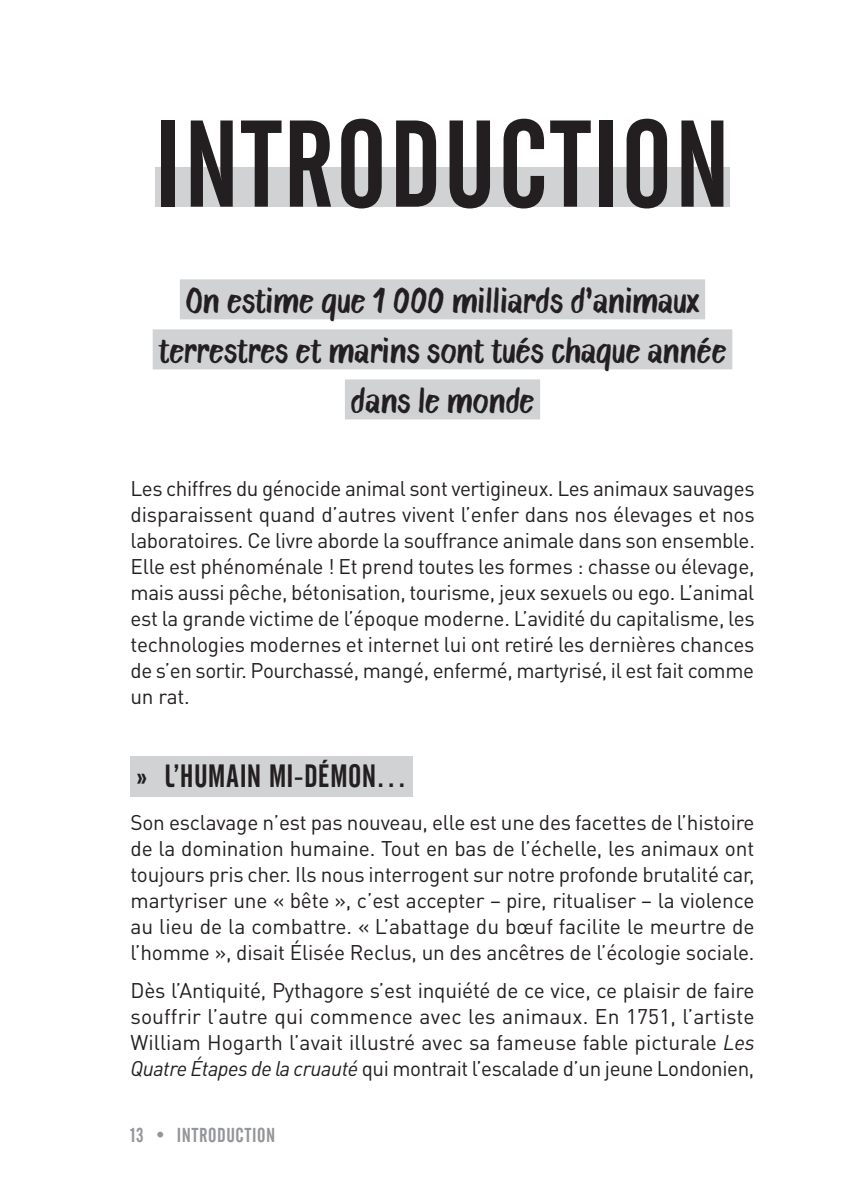
<style>
.page{position:relative;width:851px;height:1191px;background:#fff}
.page>*{position:absolute;margin:0;border:0;box-sizing:border-box;transform-origin:0 0}
.t1{font:122px "Alternate Gothic No 2 BT";letter-spacing:.02em;color:#231f20}
.t2{font:32px "Alternate Gothic No 2 BT";letter-spacing:.01em;color:#231f20}
.t3{font:30px/50px "Blaue Brush";letter-spacing:-.01em;color:#231f20;text-align:center}
.t4{font:21px/26px "DINOT";letter-spacing:-.02em;color:#231f20;text-align:justify}
.t5{font:20px "Alternate Gothic No 2 BT";letter-spacing:.025em;color:#939598}
.s1{font-style:italic}
</style>
<div class="page">
<div style="left:155px;top:167px;width:575px;height:40px;background:#d1d2d4"></div>
<div style="left:180px;top:279px;width:525px;height:40px;background:#d1d2d4"></div>
<div style="left:153px;top:329px;width:579px;height:40px;background:#d1d2d4"></div>
<div style="left:345px;top:379px;width:195px;height:40px;background:#d1d2d4"></div>
<div style="left:130px;top:755px;width:283px;height:41px;background:#d1d2d4"></div>
<h1 class="t1" style="left:155px;top:96px;width:576px">INTRODUCTION</h1>
<h3 class="t3" style="left:158px;top:278px;width:569px">On estime que 1 000 milliards d’animaux terrestres et marins sont tués chaque année dans le monde</h3>
<p class="t4" style="left:130px;top:475px;width:626px">Les chiffres du génocide animal sont vertigineux. Les animaux sauvages disparaissent quand d’autres vivent l’enfer dans nos élevages et nos laboratoires. Ce livre aborde la souffrance animale dans son ensemble.<br>Elle est phénoménale ! Et prend toutes les formes : chasse ou élevage, mais aussi pêche, bétonisation, tourisme, jeux sexuels ou ego. L’animal est la grande victime de l’époque moderne. L’avidité du capitalisme, les technologies modernes et internet lui ont retiré les dernières chances de s’en sortir. Pourchassé, mangé, enfermé, martyrisé, il est fait comme un rat.</p>
<h2 class="t2" style="left:136px;top:758px;width:272px">» L’HUMAIN MI-DÉMON…</h2>
<p class="t4" style="left:130px;top:809px;width:625px">Son esclavage n’est pas nouveau, elle est une des facettes de l’histoire de la domination humaine. Tout en bas de l’échelle, les animaux ont toujours pris cher. Ils nous interrogent sur notre profonde brutalité car, martyriser une « bête », c’est accepter – pire, ritualiser – la violence au lieu de la combattre. « L’abattage du bœuf facilite le meurtre de l’homme », disait Élisée Reclus, un des ancêtres de l’écologie sociale.</p>
<p class="t4" style="left:130px;top:976px;width:625px">Dès l’Antiquité, Pythagore s’est inquiété de ce vice, ce plaisir de faire souffrir l’autre qui commence avec les animaux. En 1751, l’artiste William Hogarth l’avait illustré avec sa fameuse fable picturale <span class="s1">Les Quatre Étapes de la cruauté</span> qui montrait l’escalade d’un jeune Londonien,</p>
<p class="t5" style="left:130px;top:1123px;width:146px">13 • INTRODUCTION</p>
</div>
